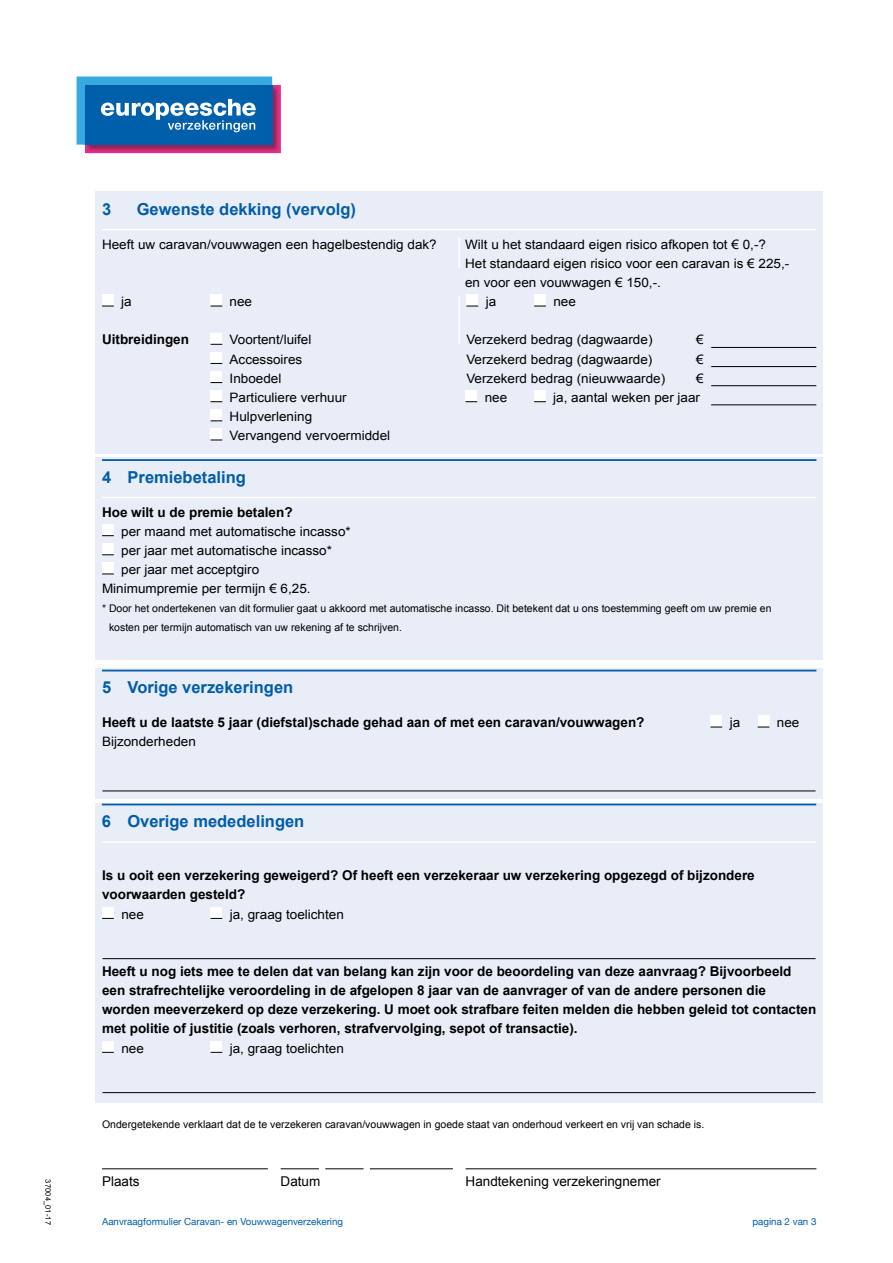
<style>
.page{position:relative;width:893px;height:1263px;background:#fff}
.page>*{position:absolute;margin:0;border:0;box-sizing:border-box;transform-origin:0 0}
.t1{font:700 16.5px "Arial";color:#005da9}
.t2{font:700 13.5px/19.2px "Arial";color:#000}
.t3{font:13.5px "Arial";color:#000}
.t4{font:12.9px/19.2px "Arial";color:#000;scale:1.04 1}
.t5{font:10.5px/19.2px "Arial";color:#000}
.t6{font:9.75px "Helvetica Neue";color:#005da9}
.t7{font:7.5px "Arial";letter-spacing:.015em;color:#000}
</style>
<div class="page">
<hr style="left:102px;top:1168px;width:166px;height:1px;background:#000">
<hr style="left:281px;top:1168px;width:38px;height:1px;background:#000">
<hr style="left:325px;top:1168px;width:39px;height:1px;background:#000">
<hr style="left:370px;top:1168px;width:83px;height:1px;background:#000">
<hr style="left:466px;top:1168px;width:350px;height:1px;background:#000">
<div style="left:96px;top:457px;width:727px;height:45px;background:#e9edf8"></div>
<hr style="left:102px;top:459px;width:714px;height:2px;background:#005da9">
<hr style="left:102px;top:497px;width:714px;height:1px;background:#fff">
<div style="left:96px;top:230px;width:727px;height:223px;background:#e9edf8"></div>
<div style="left:102px;top:295px;width:12px;height:11px;background:#fff"></div>
<svg style="left:102px;top:306px;width:12px;height:1px"></svg>
<div style="left:210px;top:295px;width:12px;height:11px;background:#fff"></div>
<div style="left:466px;top:295px;width:12px;height:11px;background:#fff"></div>
<svg style="left:466px;top:306px;width:12px;height:1px"></svg>
<div style="left:534px;top:295px;width:12px;height:11px;background:#fff"></div>
<svg style="left:534px;top:306px;width:12px;height:1px"></svg>
<div style="left:210px;top:333px;width:12px;height:11px;background:#fff"></div>
<hr style="left:711px;top:347px;width:105px;height:1px;background:#000">
<div style="left:210px;top:352px;width:12px;height:11px;background:#fff"></div>
<hr style="left:711px;top:366px;width:105px;height:1px;background:#000">
<div style="left:210px;top:371px;width:12px;height:11px;background:#fff"></div>
<hr style="left:711px;top:385px;width:105px;height:1px;background:#000">
<div style="left:210px;top:390px;width:12px;height:12px;background:#fff"></div>
<div style="left:465px;top:390px;width:12px;height:12px;background:#fff"></div>
<svg style="left:465px;top:401px;width:12px;height:1px"></svg>
<div style="left:534px;top:390px;width:12px;height:12px;background:#fff"></div>
<svg style="left:534px;top:401px;width:12px;height:1px"></svg>
<hr style="left:711px;top:405px;width:105px;height:1px;background:#000">
<div style="left:211px;top:409px;width:11px;height:12px;background:#fff"></div>
<div style="left:210px;top:410px;width:12px;height:11px;background:#fff"></div>
<div style="left:210px;top:429px;width:12px;height:11px;background:#fff"></div>
<div style="left:96px;top:499px;width:727px;height:161px;background:#e9edf8"></div>
<div style="left:102px;top:524px;width:12px;height:11px;background:#fff"></div>
<svg style="left:102px;top:535px;width:12px;height:1px"></svg>
<div style="left:102px;top:543px;width:12px;height:12px;background:#fff"></div>
<svg style="left:102px;top:554px;width:12px;height:1px"></svg>
<div style="left:102px;top:563px;width:12px;height:11px;background:#fff"></div>
<svg style="left:102px;top:574px;width:12px;height:1px"></svg>
<div style="left:96px;top:848px;width:727px;height:254px;background:#e9edf8"></div>
<div style="left:102px;top:907px;width:12px;height:11px;background:#fff"></div>
<svg style="left:102px;top:918px;width:12px;height:1px"></svg>
<div style="left:210px;top:907px;width:12px;height:11px;background:#fff"></div>
<hr style="left:102px;top:958px;width:714px;height:1px;background:#000">
<div style="left:102px;top:1041px;width:12px;height:11px;background:#fff"></div>
<svg style="left:102px;top:1052px;width:12px;height:1px"></svg>
<div style="left:210px;top:1041px;width:12px;height:11px;background:#fff"></div>
<hr style="left:102px;top:1092px;width:714px;height:1px;background:#000">
<div style="left:96px;top:191px;width:727px;height:39px;background:#e9edf8"></div>
<hr style="left:102px;top:229px;width:714px;height:1px;background:#fff">
<hr style="left:458px;top:237px;width:2px;height:31px;background:#fff">
<div style="left:96px;top:669px;width:727px;height:51px;background:#e9edf8"></div>
<hr style="left:102px;top:670px;width:714px;height:1px;background:#005da9">
<div style="left:96px;top:707px;width:727px;height:92px;background:#e9edf8"></div>
<div style="left:710px;top:716px;width:12px;height:11px;background:#fff"></div>
<svg style="left:710px;top:727px;width:12px;height:1px"></svg>
<div style="left:758px;top:716px;width:11px;height:11px;background:#fff"></div>
<hr style="left:102px;top:791px;width:714px;height:1px;background:#000">
<svg style="left:77px;top:77px;width:204px;height:76px;background:#3973b3"></svg>
<div style="left:95px;top:803px;width:728px;height:48px;background:#e9edf8"></div>
<hr style="left:102px;top:804px;width:714px;height:1px;background:#005da9">
<hr style="left:102px;top:841px;width:714px;height:2px;background:#fff">
<hr style="left:458px;top:296px;width:2px;height:49px;background:#fff">
<p class="t7" style="left:53px;top:1179px;width:47px;rotate:90deg">37004_01-17</p>
<p class="t1" style="left:102px;top:198px;width:11px">3</p>
<p class="t1" style="left:137px;top:198px;width:221px">Gewenste dekking (vervolg)</p>
<p class="t4" style="left:102px;top:235px;width:323px">Heeft uw caravan/vouwwagen een hagelbestendig dak?</p>
<p class="t4" style="left:465px;top:235px;width:313px">Wilt u het standaard eigen risico afkopen tot € 0,-?<br>Het standaard eigen risico voor een caravan is € 225,- en voor een vouwwagen € 150,-.</p>
<p class="t4" style="left:121px;top:292px;width:12px">ja</p>
<p class="t4" style="left:230px;top:292px;width:23px">nee</p>
<p class="t4" style="left:486px;top:292px;width:12px">ja</p>
<p class="t4" style="left:553px;top:292px;width:23px">nee</p>
<p class="t2" style="left:102px;top:330px;width:89px">Uitbreidingen</p>
<p class="t4" style="left:230px;top:330px;width:80px">Voortent/luifel</p>
<p class="t4" style="left:466px;top:330px;width:180px">Verzekerd bedrag (dagwaarde)</p>
<p class="t4" style="left:696px;top:330px;width:9px">€</p>
<p class="t4" style="left:230px;top:350px;width:71px">Accessoires</p>
<p class="t4" style="left:466px;top:350px;width:180px">Verzekerd bedrag (dagwaarde)</p>
<p class="t4" style="left:696px;top:350px;width:9px">€</p>
<p class="t4" style="left:230px;top:369px;width:51px">Inboedel</p>
<p class="t4" style="left:466px;top:369px;width:193px">Verzekerd bedrag (nieuwwaarde)</p>
<p class="t4" style="left:696px;top:369px;width:9px">€</p>
<p class="t4" style="left:230px;top:388px;width:114px">Particuliere verhuur</p>
<p class="t4" style="left:485px;top:388px;width:23px">nee</p>
<p class="t4" style="left:553px;top:388px;width:143px">ja, aantal weken per jaar</p>
<p class="t4" style="left:230px;top:407px;width:156px">Hulpverlening<br>Vervangend vervoermiddel</p>
<p class="t1" style="left:102px;top:466px;width:145px">4 Premiebetaling</p>
<p class="t2" style="left:102px;top:503px;width:192px">Hoe wilt u de premie betalen?</p>
<p class="t4" style="left:121px;top:522px;width:222px">per maand met automatische incasso*</p>
<p class="t4" style="left:121px;top:541px;width:204px">per jaar met automatische incasso*</p>
<p class="t4" style="left:121px;top:560px;width:134px">per jaar met acceptgiro</p>
<p class="t4" style="left:102px;top:579px;width:202px">Minimumpremie per termijn € 6,25.</p>
<p class="t5" style="left:109px;top:599px;width:664px;text-indent:-7px">* Door het ondertekenen van dit formulier gaat u akkoord met automatische incasso. Dit betekent dat u ons toestemming geeft om uw premie en kosten per termijn automatisch van uw rekening af te schrijven.</p>
<p class="t1" style="left:102px;top:677px;width:193px">5 Vorige verzekeringen</p>
<p class="t2" style="left:102px;top:713px;width:544px">Heeft u de laatste 5 jaar (diefstal)schade gehad aan of met een caravan/vouwwagen?</p>
<p class="t4" style="left:730px;top:713px;width:12px">ja</p>
<p class="t4" style="left:777px;top:713px;width:23px">nee</p>
<p class="t4" style="left:102px;top:732px;width:92px">Bijzonderheden</p>
<p class="t1" style="left:102px;top:810px;width:204px">6 Overige mededelingen</p>
<p class="t2" style="left:102px;top:866px;width:654px">Is u ooit een verzekering geweigerd? Of heeft een verzekeraar uw verzekering opgezegd of bijzondere voorwaarden gesteld?</p>
<p class="t4" style="left:121px;top:904px;width:23px">nee</p>
<p class="t4" style="left:230px;top:904px;width:111px">ja, graag toelichten</p>
<p class="t2" style="left:102px;top:962px;width:716px">Heeft u nog iets mee te delen dat van belang kan zijn voor de beoordeling van deze aanvraag? Bijvoorbeeld een strafrechtelijke veroordeling in de afgelopen 8 jaar van de aanvrager of van de andere personen die worden meeverzekerd op deze verzekering. U moet ook strafbare feiten melden die hebben geleid tot contacten met politie of justitie (zoals verhoren, strafvervolging, sepot of transactie).</p>
<p class="t4" style="left:121px;top:1038px;width:23px">nee</p>
<p class="t4" style="left:230px;top:1038px;width:111px">ja, graag toelichten</p>
<p class="t5" style="left:102px;top:1114px;width:604px">Ondergetekende verklaart dat de te verzekeren caravan/vouwwagen in goede staat van onderhoud verkeert en vrij van schade is.</p>
<p class="t3" style="left:102px;top:1173px;width:39px">Plaats</p>
<p class="t3" style="left:281px;top:1173px;width:41px">Datum</p>
<p class="t3" style="left:466px;top:1173px;width:197px">Handtekening verzekeringnemer</p>
<p class="t6" style="left:102px;top:1214px;width:243px">Aanvraagformulier Caravan- en Vouwwagenverzekering</p>
<p class="t6" style="left:752px;top:1214px;width:65px">pagina 2 van 3</p>
</div>
